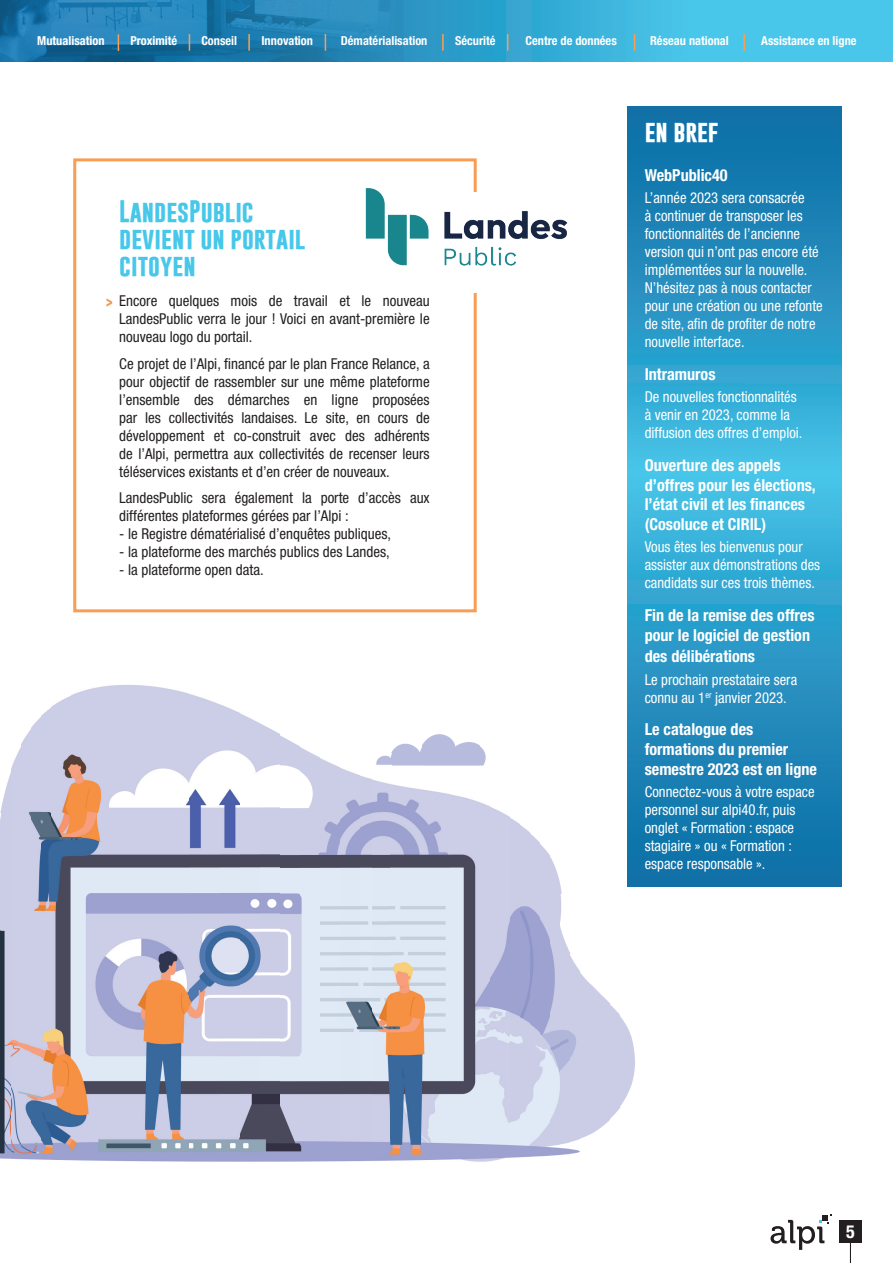
<style>
.page{position:relative;width:893px;height:1263px;background:#fff}
.page>*{position:absolute;margin:0;border:0;box-sizing:border-box;transform-origin:0 0}
.t1{font:700 22.5px/27px "Gobold";color:#47c7ea}
.t2{font:700 22.5px "Gobold";color:#fff}
.t3{font:700 condensed 18px "Helvetica Neue LT Std";color:#fff}
.t4{font:700 condensed 16.5px/19.8px "Helvetica Neue LT Std";color:#fff}
.t5{font:condensed 15px/18px "Helvetica Neue LT Std";color:#231f20;text-align:justify}
.t6{font:condensed 15px/18px "Helvetica Neue LT Std";color:#fff}
.t7{font:700 13.5px "Gobold";color:#f09852}
.t8{font:700 condensed 12.3px "Helvetica Neue LT Std";color:#fff}
</style>
<div class="page">
<svg style="left:404px;top:0;width:489px;height:62px;background:#3db6dd"></svg>
<img style="left:0;top:0;width:404px;height:62px">
<svg style="left:118px;top:34px;width:1px;height:17px"></svg>
<svg style="left:189px;top:34px;width:1px;height:17px"></svg>
<svg style="left:248px;top:34px;width:2px;height:17px"></svg>
<svg style="left:325px;top:34px;width:1px;height:17px"></svg>
<svg style="left:442px;top:34px;width:2px;height:17px"></svg>
<svg style="left:507px;top:34px;width:1px;height:17px"></svg>
<svg style="left:634px;top:34px;width:1px;height:17px"></svg>
<svg style="left:743px;top:34px;width:2px;height:17px"></svg>
<div style="left:73px;top:158px;width:404px;height:454px;border:3px solid #f89d53"></div>
<svg style="left:628px;top:106px;width:214px;height:780px;background:#2694c3"></svg>
<img style="left:70px;top:685px;width:120px;height:477px">
<img style="left:51px;top:696px;width:19px;height:465px">
<img style="left:190px;top:694px;width:30px;height:468px">
<img style="left:40px;top:708px;width:11px;height:452px">
<img style="left:220px;top:704px;width:20px;height:458px">
<img style="left:30px;top:718px;width:10px;height:442px">
<img style="left:240px;top:713px;width:20px;height:449px">
<img style="left:20px;top:731px;width:10px;height:429px">
<img style="left:260px;top:723px;width:20px;height:439px">
<img style="left:280px;top:735px;width:20px;height:427px">
<img style="left:421px;top:734px;width:60px;height:32px">
<img style="left:10px;top:749px;width:10px;height:411px">
<img style="left:300px;top:747px;width:20px;height:415px">
<img style="left:391px;top:743px;width:30px;height:23px">
<img style="left:481px;top:747px;width:5px;height:19px">
<img style="left:320px;top:758px;width:20px;height:404px">
<img style="left:371px;top:755px;width:20px;height:406px">
<img style="left:0;top:775px;width:10px;height:384px">
<img style="left:340px;top:768px;width:20px;height:394px">
<img style="left:360px;top:775px;width:11px;height:386px">
<img style="left:390px;top:783px;width:61px;height:378px">
<img style="left:451px;top:794px;width:40px;height:368px">
<img style="left:491px;top:807px;width:20px;height:354px">
<img style="left:0;top:814px;width:1px;height:345px">
<img style="left:511px;top:818px;width:10px;height:340px">
<img style="left:521px;top:825px;width:10px;height:333px">
<img style="left:531px;top:834px;width:11px;height:323px">
<img style="left:541px;top:844px;width:10px;height:312px">
<img style="left:551px;top:858px;width:11px;height:298px">
<img style="left:561px;top:894px;width:10px;height:262px">
<img style="left:571px;top:957px;width:10px;height:197px">
<div style="left:581px;top:974px;width:10px;height:164px;background:#cbcde6"></div>
<img style="left:591px;top:984px;width:10px;height:150px">
<img style="left:601px;top:995px;width:10px;height:132px">
<img style="left:611px;top:1005px;width:10px;height:113px">
<img style="left:621px;top:1018px;width:10px;height:87px">
<img style="left:631px;top:1036px;width:4px;height:50px">
<img style="left:365px;top:169px;width:203px;height:147px">
<svg style="left:850px;top:1243px;width:1px;height:20px"></svg>
<div style="left:839px;top:1220px;width:23px;height:23px;background:#231f20"></div>
<svg style="left:770px;top:1214px;width:61px;height:36px"></svg>
<p class="t8" style="left:37px;top:33px;width:69px">Mutualisation</p>
<p class="t8" style="left:130px;top:33px;width:48px">Proximité</p>
<p class="t8" style="left:201px;top:33px;width:37px">Conseil</p>
<p class="t8" style="left:261px;top:33px;width:53px">Innovation</p>
<p class="t8" style="left:341px;top:33px;width:88px">Dématérialisation</p>
<p class="t8" style="left:455px;top:33px;width:42px">Sécurité</p>
<p class="t8" style="left:525px;top:33px;width:93px">Centre de données</p>
<p class="t8" style="left:650px;top:33px;width:80px">Réseau national</p>
<p class="t8" style="left:761px;top:33px;width:97px">Assistance en ligne</p>
<h1 class="t1" style="left:119px;top:198px;width:188px">LandesPublic devient un portail citoyen</h1>
<p class="t5" style="left:119px;top:292px;width:312px">Encore quelques mois de travail et le nouveau LandesPublic verra le jour ! Voici en avant-première le nouveau logo du portail.</p>
<p class="t5" style="left:119px;top:354px;width:312px">Ce projet de l’Alpi, financé par le plan France Relance, a pour objectif de rassembler sur une même plateforme l’ensemble des démarches en ligne proposées par les collectivités landaises. Le site, en cours de développement et co-construit avec des adhérents de l’Alpi, permettra aux collectivités de recenser leurs téléservices existants et d’en créer de nouveaux.</p>
<p class="t5" style="left:119px;top:489px;width:312px">LandesPublic sera également la porte d’accès aux différentes plateformes gérées par l’Alpi :</p>
<p class="t5" style="left:119px;top:525px;width:273px">- le Registre dématérialisé d’enquêtes publiques,</p>
<p class="t5" style="left:119px;top:543px;width:272px">- la plateforme des marchés publics des Landes,</p>
<p class="t5" style="left:119px;top:561px;width:146px">- la plateforme open data.</p>
<p class="t7" style="left:106px;top:293px;width:9px">&gt;</p>
<h1 class="t2" style="left:645px;top:117px;width:75px">en bref</h1>
<p class="t4" style="left:645px;top:165px;width:84px">WebPublic40</p>
<p class="t6" style="left:645px;top:189px;width:180px">L’année 2023 sera consacrée<br>à continuer de transposer les fonctionnalités de l’ancienne version qui n’ont pas encore été implémentées sur la nouvelle.<br>N’hésitez pas à nous contacter pour une création ou une refonte de site, afin de profiter de notre nouvelle interface.</p>
<p class="t4" style="left:645px;top:364px;width:72px">Intramuros</p>
<p class="t6" style="left:645px;top:388px;width:159px">De nouvelles fonctionnalités à venir en 2023, comme la diffusion des offres d’emploi.</p>
<p class="t4" style="left:645px;top:455px;width:173px">Ouverture des appels d’offres pour les élections, l’état civil et les finances (Cosoluce et CIRIL)</p>
<p class="t6" style="left:645px;top:538px;width:177px">Vous êtes les bienvenus pour assister aux démonstrations des candidats sur ces trois thèmes.</p>
<p class="t4" style="left:645px;top:605px;width:171px">Fin de la remise des offres pour le logiciel de gestion</p>
<p class="t4" style="left:645px;top:646px;width:112px">des délibérations</p>
<p class="t6" style="left:645px;top:670px;width:154px">Le prochain prestataire sera connu au 1<sup>er</sup> janvier 2023.</p>
<p class="t4" style="left:645px;top:719px;width:174px">Le catalogue des formations du premier semestre 2023 est en ligne</p>
<p class="t6" style="left:645px;top:783px;width:171px">Connectez-vous à votre espace personnel sur alpi40.fr, puis onglet « Formation : espace stagiaire » ou « Formation : espace responsable ».</p>
<p class="t3" style="left:846px;top:1221px;width:10px">5</p>
</div>
